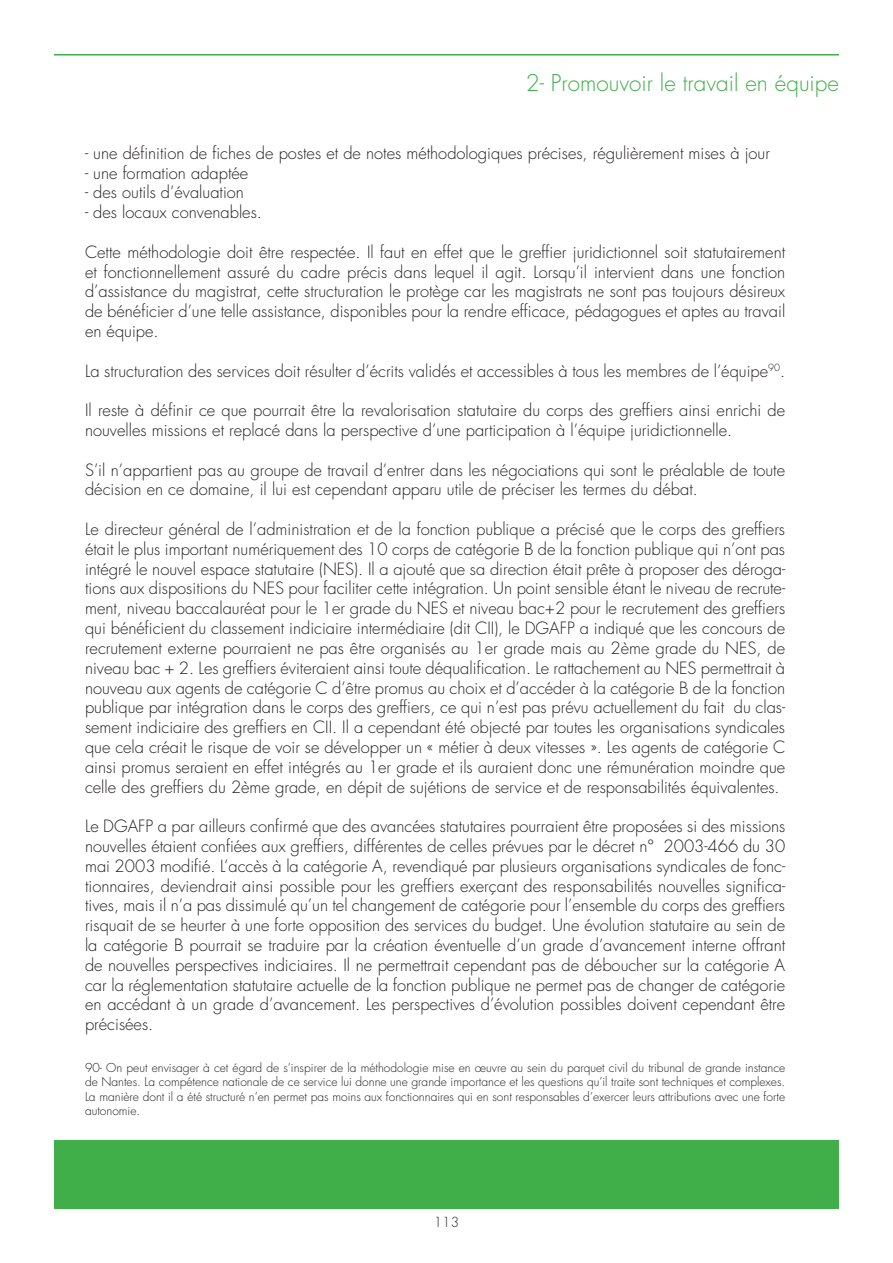
<style>
.page{position:relative;width:893px;height:1263px;background:#fff}
.page>*{position:absolute;margin:0;border:0;box-sizing:border-box;transform-origin:0 0}
.t1{font:300 22.5px "Futura";color:#40ae49}
.t2{font:300 16.5px/19.8px "Futura";color:#231f20;text-align:justify}
.t3{font:300 13.5px "Futura";color:#231f20}
.t4{font:300 12px/14.4px "Futura";color:#231f20;text-align:justify}
</style>
<div class="page">
<hr style="left:54px;top:54px;width:785px;height:2px;background:#40ae49">
<div style="left:54px;top:1140px;width:785px;height:69px;background:#40ae49"></div>
<h1 class="t1" style="left:526px;top:68px;width:315px">2- Promouvoir le travail en équipe</h1>
<p class="t2" style="left:85px;top:143px;width:686px">- une définition de fiches de postes et de notes méthodologiques précises, régulièrement mises à jour</p>
<p class="t2" style="left:85px;top:163px;width:165px">- une formation adaptée</p>
<p class="t2" style="left:85px;top:183px;width:160px">- des outils d’évaluation</p>
<p class="t2" style="left:85px;top:203px;width:178px">- des locaux convenables.</p>
<p class="t2" style="left:85px;top:242px;width:702px">Cette méthodologie doit être respectée. Il faut en effet que le greffier juridictionnel soit statutairement et fonctionnellement assuré du cadre précis dans lequel il agit. Lorsqu’il intervient dans une fonction d’assistance du magistrat, cette structuration le protège car les magistrats ne sont pas toujours désireux de bénéficier d’une telle assistance, disponibles pour la rendre efficace, pédagogues et aptes au travail en équipe.</p>
<p class="t2" style="left:85px;top:361px;width:702px">La structuration des services doit résulter d’écrits validés et accessibles à tous les membres de l’équipe<sup>90</sup>.</p>
<p class="t2" style="left:85px;top:401px;width:702px">Il reste à définir ce que pourrait être la revalorisation statutaire du corps des greffiers ainsi enrichi de nouvelles missions et replacé dans la perspective d’une participation à l’équipe juridictionnelle.</p>
<p class="t2" style="left:85px;top:460px;width:702px">S’il n’appartient pas au groupe de travail d’entrer dans les négociations qui sont le préalable de toute décision en ce domaine, il lui est cependant apparu utile de préciser les termes du débat.</p>
<p class="t2" style="left:85px;top:519px;width:702px">Le directeur général de l’administration et de la fonction publique a précisé que le corps des greffiers était le plus important numériquement des 10 corps de catégorie B de la fonction publique qui n’ont pas intégré le nouvel espace statutaire (NES). Il a ajouté que sa direction était prête à proposer des déroga&shy;tions aux dispositions du NES pour faciliter cette intégration. Un point sensible étant le niveau de recrute&shy;ment, niveau baccalauréat pour le 1er grade du NES et niveau bac+2 pour le recrutement des greffiers qui bénéficient du classement indiciaire intermédiaire (dit CII), le DGAFP a indiqué que les concours de recrutement externe pourraient ne pas être organisés au 1er grade mais au 2ème grade du NES, de niveau bac + 2. Les greffiers éviteraient ainsi toute déqualification. Le rattachement au NES permettrait à nouveau aux agents de catégorie C d’être promus au choix et d’accéder à la catégorie B de la fonction publique par intégration dans le corps des greffiers, ce qui n’est pas prévu actuellement du fait du clas&shy;sement indiciaire des greffiers en CII. Il a cependant été objecté par toutes les organisations syndicales que cela créait le risque de voir se développer un « métier à deux vitesses ». Les agents de catégorie C ainsi promus seraient en effet intégrés au 1er grade et ils auraient donc une rémunération moindre que celle des greffiers du 2ème grade, en dépit de sujétions de service et de responsabilités équivalentes.</p>
<p class="t2" style="left:85px;top:816px;width:702px">Le DGAFP a par ailleurs confirmé que des avancées statutaires pourraient être proposées si des missions nouvelles étaient confiées aux greffiers, différentes de celles prévues par le décret n° 2003-466 du 30 mai 2003 modifié. L’accès à la catégorie A, revendiqué par plusieurs organisations syndicales de fonc&shy;tionnaires, deviendrait ainsi possible pour les greffiers exerçant des responsabilités nouvelles significa&shy;tives, mais il n’a pas dissimulé qu’un tel changement de catégorie pour l’ensemble du corps des greffiers risquait de se heurter à une forte opposition des services du budget. Une évolution statutaire au sein de la catégorie B pourrait se traduire par la création éventuelle d’un grade d’avancement interne offrant de nouvelles perspectives indiciaires. Il ne permettrait cependant pas de déboucher sur la catégorie A car la réglementation statutaire actuelle de la fonction publique ne permet pas de changer de catégorie en accédant à un grade d’avancement. Les perspectives d’évolution possibles doivent cependant être précisées.</p>
<p class="t4" style="left:85px;top:1060px;width:702px">90- On peut envisager à cet égard de s’inspirer de la méthodologie mise en œuvre au sein du parquet civil du tribunal de grande instance de Nantes. La compétence nationale de ce service lui donne une grande importance et les questions qu’il traite sont techniques et complexes.<br>La manière dont il a été structuré n’en permet pas moins aux fonctionnaires qui en sont responsables d’exercer leurs attributions avec une forte autonomie.</p>
<p class="t3" style="left:434px;top:1213px;width:27px">113</p>
</div>
